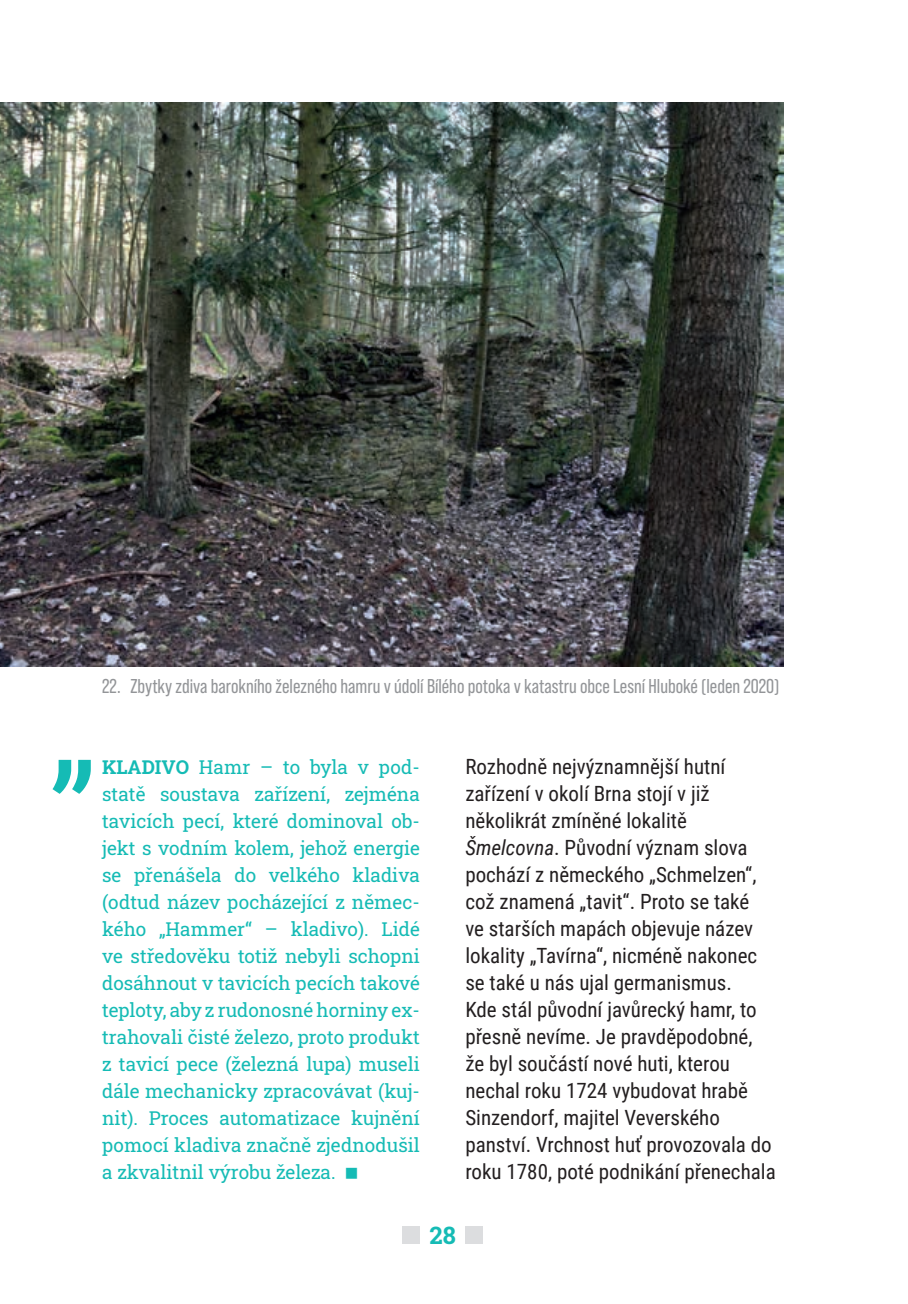
<style>
.page{position:relative;width:908px;height:1304px;background:#fff}
.page>*{position:absolute;margin:0;border:0;box-sizing:border-box;transform-origin:0 0}
.t1{font:700 24px "Roboto Slab";color:#15bbb5}
.t2{font:21px/27px "Roboto Condensed";color:#231f20}
.t3{font:20px "Bebas Neue Pro";color:#939598}
.t4{font:19px/27px "Roboto Slab";color:#15bbb5;text-align:justify}
.s1{font-weight:700}
.s2{font-family:"Cardo"}
.s3{font-style:italic}
</style>
<div class="page">
<div style="left:402px;top:1227px;width:18px;height:17px;background:#dcdddf"></div>
<div style="left:465px;top:1227px;width:17px;height:17px;background:#dcdddf"></div>
<svg style="left:52px;top:760px;width:39px;height:34px"></svg>
<img style="left:0;top:102px;width:782px;height:564px">
<p class="t3" style="left:102px;top:675px;width:678px">22. Zbytky zdiva barokního železného hamru v údolí Bílého potoka v katastru obce Lesní Hluboké (leden 2020)</p>
<p class="t4" style="left:102px;top:753px;width:319px"><span class="s1">KLADIVO</span> Hamr – to byla v pod&shy;statě soustava zařízení, zejména tavicích pecí, které dominoval ob&shy;jekt s vodním kolem, jehož energie se přenášela do velkého kladiva (odtud název pocházející z němec&shy;kého „Hammer“ – kladivo). Lidé ve středověku totiž nebyli schopni dosáhnout v tavicích pecích takové teploty, aby z rudonosné horniny ex&shy;trahovali čisté železo, proto produkt z tavicí pece (železná lupa) museli dále mechanicky zpracovávat (kuj&shy;nit). Proces automatizace kujnění pomocí kladiva značně zjednodušil a zkvalitnil výrobu železa. <span class="s2">■</span></p>
<p class="t2" style="left:465px;top:752px;width:312px">Rozhodně nejvýznamnější hutní zařízení v okolí Brna stojí v již několikrát zmíněné lokalitě <span class="s3">Šmelcovna</span>. Původní význam slova pochází z německého „Schmelzen“, což znamená „tavit“. Proto se také<br>ve starších mapách objevuje název lokality „Tavírna“, nicméně nakonec se také u nás ujal germanismus.<br>Kde stál původní javůrecký hamr, to přesně nevíme. Je pravděpodobné, že byl součástí nové huti, kterou nechal roku 1724 vybudovat hrabě Sinzendorf, majitel Veverského panství. Vrchnost huť provozovala do roku 1780, poté podnikání přenechala</p>
<p class="t1" style="left:429px;top:1219px;width:28px">28</p>
</div>
